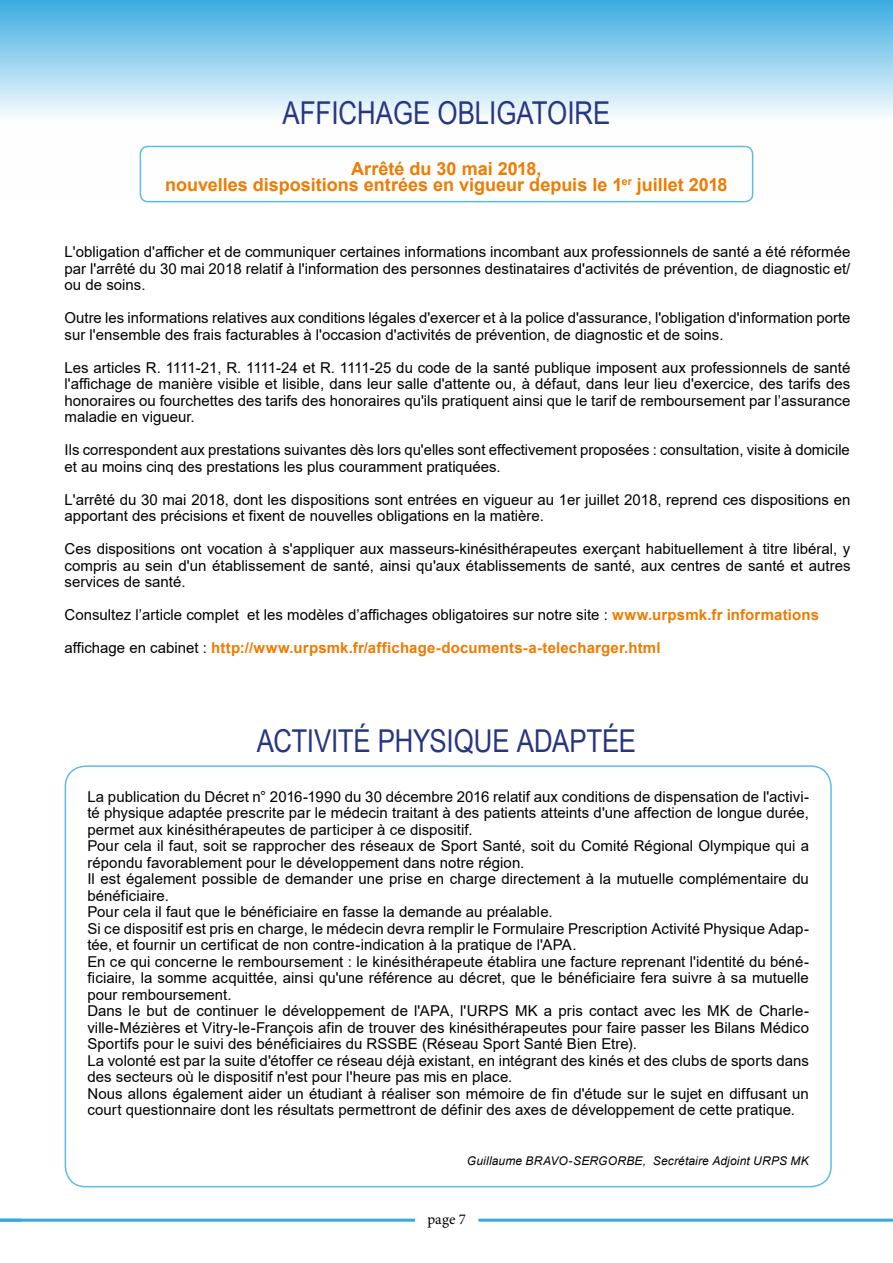
<style>
.page{position:relative;width:893px;height:1263px;background:#fff}
.page>*{position:absolute;margin:0;border:0;box-sizing:border-box;transform-origin:0 0}
.t1{font:31.5px "Arial Narrow";color:#283583}
.t2{font:700 18px/16.5px "Arial";color:#ef7b00;text-align:center}
.t3{font:15px/16.5px "Arial";color:#000}
.t4{font:700 15px "Arial";letter-spacing:.01em;color:#ef7b00}
.t5{font:15px "Minion Pro";color:#000}
.t6{font:italic 12px "Arial";letter-spacing:.015em;color:#000}
.s1{font-weight:700;color:#ef7b00}
.s2{font-weight:400;color:#000}
</style>
<div class="page">
<hr style="left:0;top:1219px;width:415px;height:3px;background:#36a9e1">
<hr style="left:478px;top:1219px;width:415px;height:3px;background:#36a9e1">
<svg style="left:0;top:0;width:893px;height:203px"></svg>
<div style="left:65px;top:765px;width:767px;height:422px;border:2px solid #36a9e1;border-radius:21px"></div>
<div style="left:140px;top:146px;width:613px;height:56px;border:2px solid #36a9e1;border-radius:8px"></div>
<h1 class="t1" style="left:283px;top:90px;width:329px">AFFICHAGE OBLIGATOIRE</h1>
<p class="t2" style="left:165px;top:160px;width:564px">Arrêté du 30 mai 2018,<br>nouvelles dispositions entrées en vigueur depuis le 1<sup>er</sup> juillet 2018</p>
<p class="t3" style="left:65px;top:243px;width:787px;text-align:justify">L'obligation d'afficher et de communiquer certaines informations incombant aux professionnels de santé a été réformée par l'arrêté du 30 mai 2018 relatif à l'information des personnes destinataires d'activités de prévention, de diagnostic et/ ou de soins.</p>
<p class="t3" style="left:65px;top:309px;width:787px">Outre les informations relatives aux conditions légales d'exercer et à la police d'assurance, l'obligation d'information porte sur l'ensemble des frais facturables à l'occasion d'activités de prévention, de diagnostic et de soins.</p>
<p class="t3" style="left:65px;top:359px;width:787px;text-align:justify">Les articles R. 1111-21, R. 1111-24 et R. 1111-25 du code de la santé publique imposent aux professionnels de santé l'affichage de manière visible et lisible, dans leur salle d'attente ou, à défaut, dans leur lieu d'exercice, des tarifs des honoraires ou fourchettes des tarifs des honoraires qu'ils pratiquent ainsi que le tarif de remboursement par l’assurance maladie en vigueur.</p>
<p class="t3" style="left:65px;top:441px;width:787px">Ils correspondent aux prestations suivantes dès lors qu'elles sont effectivement proposées : consultation, visite à domicile et au moins cinq des prestations les plus couramment pratiquées.</p>
<p class="t3" style="left:65px;top:491px;width:787px">L'arrêté du 30 mai 2018, dont les dispositions sont entrées en vigueur au 1er juillet 2018, reprend ces dispositions en apportant des précisions et fixent de nouvelles obligations en la matière.</p>
<p class="t3" style="left:65px;top:540px;width:787px;text-align:justify">Ces dispositions ont vocation à s'appliquer aux masseurs-kinésithérapeutes exerçant habituellement à titre libéral, y compris au sein d'un établissement de santé, ainsi qu'aux établissements de santé, aux centres de santé et autres services de santé.</p>
<p class="t3" style="left:65px;top:606px;width:756px">Consultez l’article complet et les modèles d’affichages obligatoires sur notre site : <span class="s1">www.urpsmk.fr informations</span></p>
<p class="t4" style="left:65px;top:637px;width:597px"><span class="s2">affichage en cabinet :</span> http://www.urpsmk.fr/affichage-documents-a-telecharger.html</p>
<h1 class="t1" style="left:257px;top:718px;width:381px">ACTIVITÉ PHYSIQUE ADAPTÉE</h1>
<p class="t3" style="left:87px;top:788px;width:723px">La publication du Décret n° 2016-1990 du 30 décembre 2016 relatif aux conditions de dispensation de l'activi&shy;té physique adaptée prescrite par le médecin traitant à des patients atteints d'une affection de longue durée, permet aux kinésithérapeutes de participer à ce dispositif.<br>Pour cela il faut, soit se rapprocher des réseaux de Sport Santé, soit du Comité Régional Olympique qui a répondu favorablement pour le développement dans notre région.<br>Il est également possible de demander une prise en charge directement à la mutuelle complémentaire du bénéficiaire.<br>Pour cela il faut que le bénéficiaire en fasse la demande au préalable.<br>Si ce dispositif est pris en charge, le médecin devra remplir le Formulaire Prescription Activité Physique Adap&shy;tée, et fournir un certificat de non contre-indication à la pratique de l'APA.<br>En ce qui concerne le remboursement : le kinésithérapeute établira une facture reprenant l'identité du béné&shy;ficiaire, la somme acquittée, ainsi qu'une référence au décret, que le bénéficiaire fera suivre à sa mutuelle pour remboursement.<br>Dans le but de continuer le développement de l'APA, l'URPS MK a pris contact avec les MK de Charle&shy;ville-Mézières et Vitry-le-François afin de trouver des kinésithérapeutes pour faire passer les Bilans Médico Sportifs pour le suivi des bénéficiaires du RSSBE (Réseau Sport Santé Bien Etre).<br>La volonté est par la suite d'étoffer ce réseau déjà existant, en intégrant des kinés et des clubs de sports dans des secteurs où le dispositif n'est pour l'heure pas mis en place.<br>Nous allons également aider un étudiant à réaliser son mémoire de fin d'étude sur le sujet en diffusant un court questionnaire dont les résultats permettront de définir des axes de développement de cette pratique.</p>
<p class="t6" style="left:467px;top:1153px;width:344px">Guillaume BRAVO-SERGORBE, Secrétaire Adjoint URPS MK</p>
<p class="t5" style="left:427px;top:1209px;width:40px">page 7</p>
</div>
